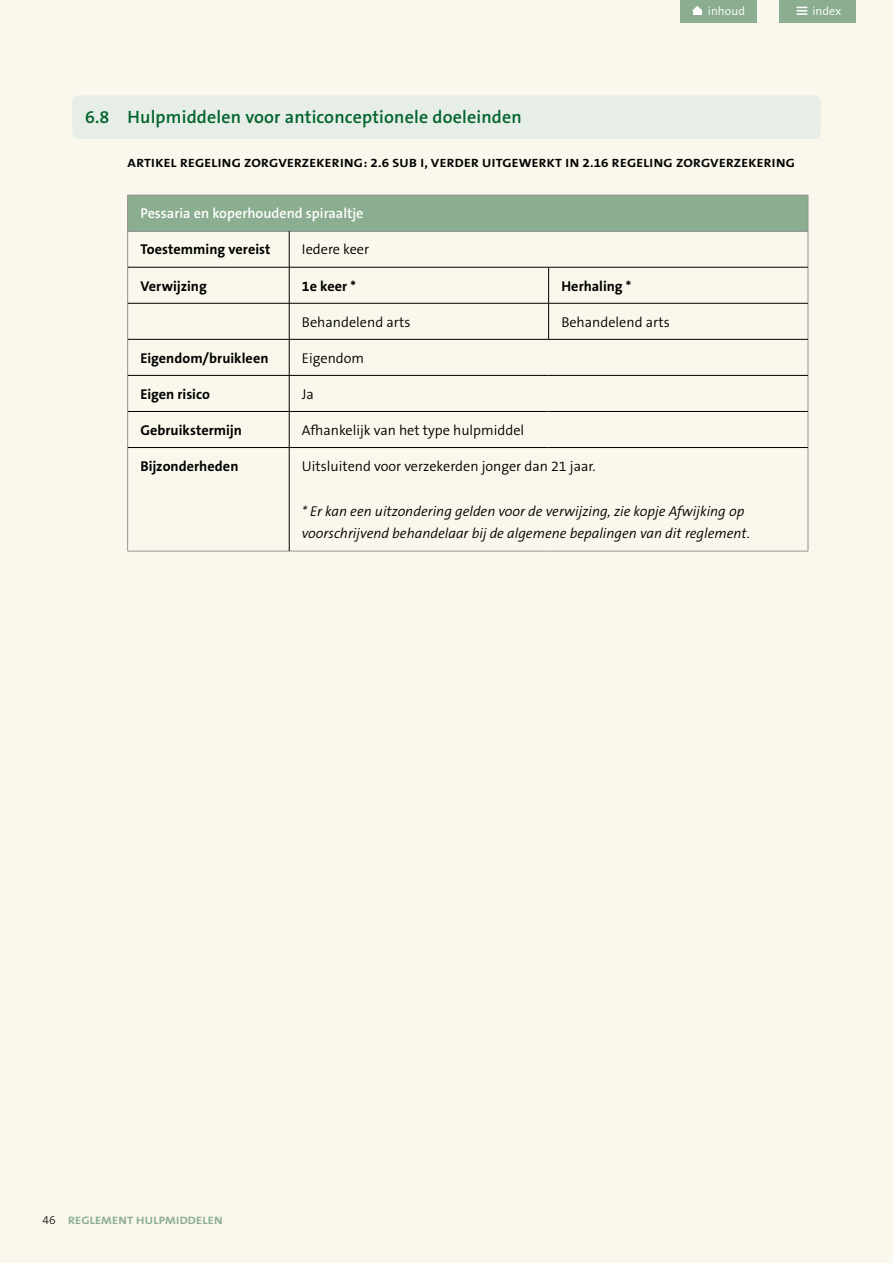
<style>
.page{position:relative;width:893px;height:1263px;background:#faf8ec}
.page>*{position:absolute;margin:0;border:0;box-sizing:border-box;transform-origin:0 0}
.t1{font:600 18px "The Sans B W6";letter-spacing:.01em;color:#00642c}
.t2{font:italic 300 14.25px/22.5px "The Sans B W4";color:#000}
.t3{font:300 14.25px "The Sans B W4";color:#000}
.t4{font:700 14.25px "The Sans B W7";color:#000}
.t5{font:600 14.25px "The Sans B W6";color:#fff}
.t6{font:700 12px "The Sans B W7";letter-spacing:.025em;color:#000;scale:1.12 1}
.t7{font:300 12px "The Sans B W4";color:#fff}
.t8{font:700 10.8px "The Sans B W7";letter-spacing:.015em;color:#8cae90;scale:1.13 1}
.s1{font-family:"The Sans B W3";font-weight:300;font-size:12px;color:#000}
</style>
<div class="page">
<div style="left:680px;top:0;width:76px;height:23px;background:#8cae90"></div>
<svg style="left:692px;top:6px;width:11px;height:5px"></svg>
<div style="left:693px;top:10px;width:8px;height:5px;background:#fff"></div>
<div style="left:780px;top:0;width:76px;height:23px;background:#8cae90"></div>
<svg style="left:797px;top:7px;width:10px;height:8px"></svg>
<div style="left:72px;top:95px;width:749px;height:44px;background:#e7ede7;border-radius:6px"></div>
<div style="left:128px;top:195px;width:680px;height:36px;background:#8cae90"></div>
<hr style="left:128px;top:195px;width:161px;height:1px;background:#939598">
<hr style="left:127px;top:195px;width:1px;height:36px;background:#939598">
<hr style="left:289px;top:195px;width:260px;height:1px;background:#939598">
<hr style="left:549px;top:195px;width:259px;height:1px;background:#939598">
<hr style="left:808px;top:195px;width:1px;height:36px;background:#939598">
<hr style="left:128px;top:231px;width:161px;height:1px;background:#939598">
<hr style="left:127px;top:231px;width:1px;height:36px;background:#939598">
<hr style="left:289px;top:231px;width:260px;height:1px;background:#939598">
<hr style="left:549px;top:231px;width:259px;height:1px;background:#939598">
<hr style="left:808px;top:231px;width:1px;height:36px;background:#939598">
<hr style="left:127px;top:267px;width:1px;height:36px;background:#939598">
<hr style="left:808px;top:267px;width:1px;height:36px;background:#939598">
<hr style="left:127px;top:303px;width:1px;height:36px;background:#939598">
<hr style="left:808px;top:303px;width:1px;height:36px;background:#939598">
<hr style="left:127px;top:339px;width:1px;height:36px;background:#939598">
<hr style="left:808px;top:339px;width:1px;height:36px;background:#939598">
<hr style="left:127px;top:375px;width:1px;height:36px;background:#939598">
<hr style="left:808px;top:375px;width:1px;height:36px;background:#939598">
<hr style="left:127px;top:411px;width:1px;height:36px;background:#939598">
<hr style="left:808px;top:411px;width:1px;height:36px;background:#939598">
<hr style="left:127px;top:447px;width:1px;height:104px;background:#939598">
<hr style="left:808px;top:447px;width:1px;height:104px;background:#939598">
<hr style="left:128px;top:551px;width:161px;height:1px;background:#939598">
<hr style="left:289px;top:551px;width:260px;height:1px;background:#939598">
<hr style="left:549px;top:551px;width:259px;height:1px;background:#939598">
<hr style="left:289px;top:231px;width:1px;height:36px;background:#000">
<hr style="left:128px;top:267px;width:161px;height:1px;background:#000">
<hr style="left:289px;top:267px;width:260px;height:1px;background:#000">
<hr style="left:289px;top:267px;width:1px;height:36px;background:#000">
<hr style="left:549px;top:267px;width:259px;height:1px;background:#000">
<hr style="left:548px;top:267px;width:1px;height:36px;background:#000">
<hr style="left:128px;top:303px;width:161px;height:1px;background:#000">
<hr style="left:289px;top:303px;width:260px;height:1px;background:#000">
<hr style="left:289px;top:303px;width:1px;height:36px;background:#000">
<hr style="left:549px;top:303px;width:259px;height:1px;background:#000">
<hr style="left:548px;top:303px;width:1px;height:36px;background:#000">
<hr style="left:128px;top:339px;width:161px;height:1px;background:#000">
<hr style="left:289px;top:339px;width:260px;height:1px;background:#000">
<hr style="left:289px;top:339px;width:1px;height:36px;background:#000">
<hr style="left:549px;top:339px;width:259px;height:1px;background:#000">
<hr style="left:128px;top:375px;width:161px;height:1px;background:#000">
<hr style="left:289px;top:375px;width:260px;height:1px;background:#000">
<hr style="left:289px;top:375px;width:1px;height:36px;background:#000">
<hr style="left:549px;top:375px;width:259px;height:1px;background:#000">
<hr style="left:128px;top:411px;width:161px;height:1px;background:#000">
<hr style="left:289px;top:411px;width:260px;height:1px;background:#000">
<hr style="left:289px;top:411px;width:1px;height:36px;background:#000">
<hr style="left:549px;top:411px;width:259px;height:1px;background:#000">
<hr style="left:128px;top:447px;width:161px;height:1px;background:#000">
<hr style="left:289px;top:447px;width:260px;height:1px;background:#000">
<hr style="left:289px;top:448px;width:1px;height:103px;background:#000">
<hr style="left:549px;top:447px;width:259px;height:1px;background:#000">
<p class="t7" style="left:708px;top:3px;width:39px">inhoud</p>
<p class="t7" style="left:812px;top:3px;width:30px">index</p>
<p class="t1" style="left:85px;top:105px;width:438px">6.8 Hulpmiddelen voor anticonceptionele doeleinden</p>
<p class="t6" style="left:128px;top:155px;width:597px">ARTIKEL REGELING ZORGVERZEKERING: 2.6 SUB I, VERDER UITGEWERKT IN 2.16 REGELING ZORGVERZEKERING</p>
<p class="t5" style="left:140px;top:204px;width:225px">Pessaria en koperhoudend spiraaltje</p>
<p class="t4" style="left:140px;top:240px;width:132px">Toestemming vereist</p>
<p class="t3" style="left:302px;top:240px;width:69px">Iedere keer</p>
<p class="t4" style="left:140px;top:277px;width:68px">Verwijzing</p>
<p class="t4" style="left:302px;top:277px;width:55px">1e keer *</p>
<p class="t4" style="left:561px;top:277px;width:71px">Herhaling *</p>
<p class="t3" style="left:302px;top:313px;width:110px">Behandelend arts</p>
<p class="t3" style="left:561px;top:313px;width:110px">Behandelend arts</p>
<p class="t4" style="left:140px;top:349px;width:130px">Eigendom/bruikleen</p>
<p class="t3" style="left:302px;top:349px;width:64px">Eigendom</p>
<p class="t4" style="left:140px;top:385px;width:71px">Eigen risico</p>
<p class="t3" style="left:302px;top:385px;width:14px">Ja</p>
<p class="t4" style="left:140px;top:421px;width:103px">Gebruikstermijn</p>
<p class="t3" style="left:302px;top:421px;width:224px">Afhankelijk van het type hulpmiddel</p>
<p class="t4" style="left:140px;top:457px;width:100px">Bijzonderheden</p>
<p class="t3" style="left:302px;top:457px;width:295px">Uitsluitend voor verzekerden jonger dan 21 jaar.</p>
<p class="t2" style="left:302px;top:500px;width:450px">* Er kan een uitzondering gelden voor de verwijzing, zie kopje Afwijking op voorschrijvend behandelaar bij de algemene bepalingen van dit reglement.</p>
<p class="t8" style="left:43px;top:1213px;width:161px"><span class="s1">46</span> REGLEMENT HULPMIDDELEN</p>
</div>
